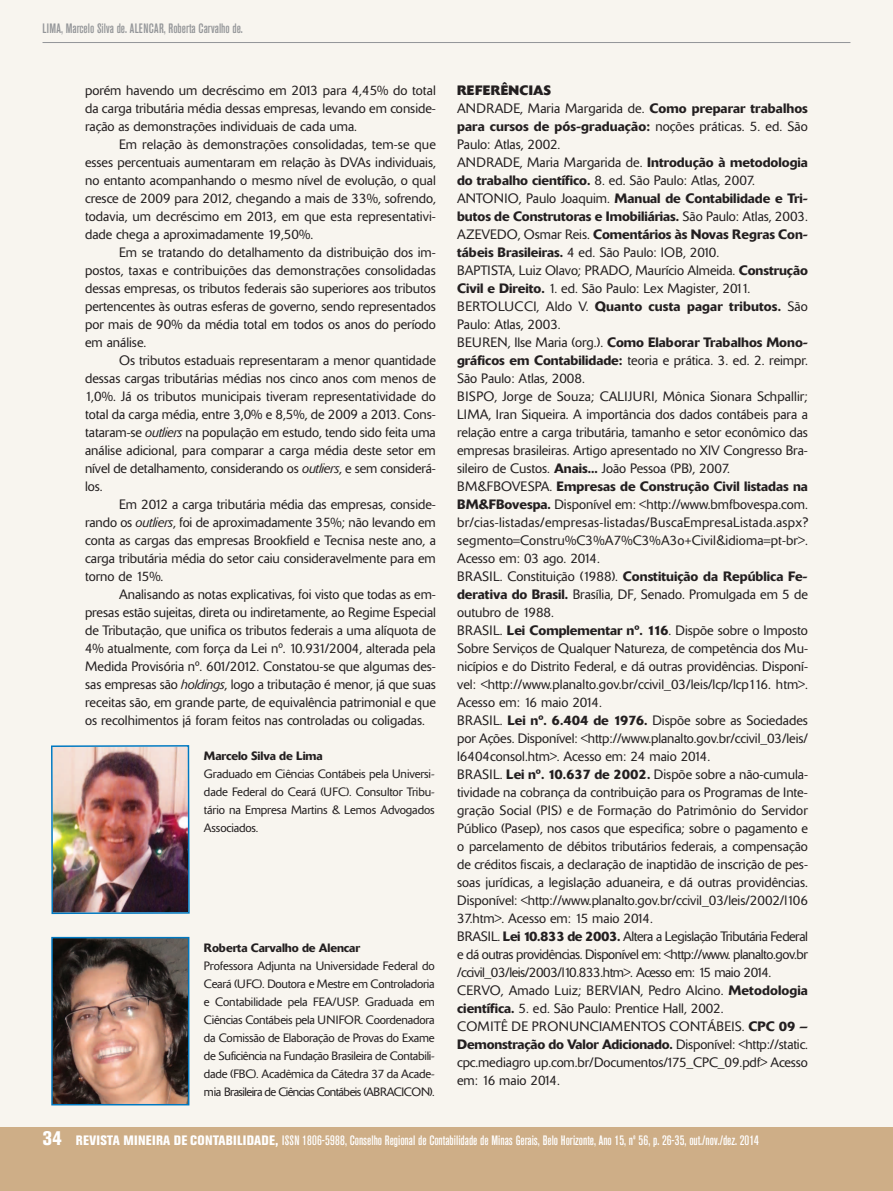
<style>
.page{position:relative;width:893px;height:1191px;background:#f8f5ef}
.page>*{position:absolute;margin:0;border:0;box-sizing:border-box;transform-origin:0 0}
.t1{font:300 13.5px/18px "Delta";color:#231f20;text-align:justify}
.t2{font:500 condensed 13.5px "Akzidenz Grotesk BE";color:#fff}
.t3{font:500 condensed 13.5px "Akzidenz Grotesk BE";color:#939598}
.t4{font:300 12px/18px "Delta";letter-spacing:-.01em;color:#231f20;text-align:justify}
.t5{font:500 12px "Delta";letter-spacing:-.01em;color:#231f20}
.s1{font-style:italic}
.s2{font-weight:700}
.s3{font-weight:500}
.s4{font-weight:800;font-size:19.5px}
.s5{font-weight:800}
</style>
<div class="page">
<div style="left:0;top:1127px;width:893px;height:64px;background:#ceae87"></div>
<hr style="left:43px;top:42px;width:807px;height:1px;background:#939598">
<img style="left:51px;top:745px;width:139px;height:169px">
<img style="left:54px;top:940px;width:132px;height:162px">
<div style="left:51px;top:937px;width:138px;height:168px;border:2px solid #0078c0"></div>
<p class="t3" style="left:43px;top:23px;width:202px">LIMA, Marcelo Silva de. ALENCAR, Roberta Carvalho de.</p>
<p class="t1" style="left:85px;top:82px;width:352px">porém havendo um decréscimo em 2013 para 4,45% do total da carga tributária média dessas empresas, levando em conside&shy;ração as demonstrações individuais de cada uma.</p>
<p class="t1" style="left:85px;top:136px;width:352px;text-indent:34px">Em relação às demonstrações consolidadas, tem-se que esses percentuais aumentaram em relação às DVAs individuais, no entanto acompanhando o mesmo nível de evolução, o qual cresce de 2009 para 2012, chegando a mais de 33%, sofrendo, todavia, um decréscimo em 2013, em que esta representativi&shy;dade chega a aproximadamente 19,50%.</p>
<p class="t1" style="left:85px;top:244px;width:352px;text-indent:34px">Em se tratando do detalhamento da distribuição dos im&shy;postos, taxas e contribuições das demonstrações consolidadas dessas empresas, os tributos federais são superiores aos tributos pertencentes às outras esferas de governo, sendo representados por mais de 90% da média total em todos os anos do período em análise.</p>
<p class="t1" style="left:85px;top:352px;width:352px;text-indent:34px">Os tributos estaduais representaram a menor quantidade dessas cargas tributárias médias nos cinco anos com menos de 1,0%. Já os tributos municipais tiveram representatividade do total da carga média, entre 3,0% e 8,5%, de 2009 a 2013. Cons&shy;tataram-se <span class="s1">outliers</span> na população em estudo, tendo sido feita uma análise adicional, para comparar a carga média deste setor em nível de detalhamento, considerando os <span class="s1">outliers</span>, e sem considerá&shy;los.</p>
<p class="t1" style="left:85px;top:496px;width:352px;text-indent:34px">Em 2012 a carga tributária média das empresas, conside&shy;rando os <span class="s1">outliers</span>, foi de aproximadamente 35%; não levando em conta as cargas das empresas Brookfield e Tecnisa neste ano, a carga tributária média do setor caiu consideravelmente para em torno de 15%.</p>
<p class="t1" style="left:85px;top:586px;width:352px;text-indent:34px">Analisando as notas explicativas, foi visto que todas as em&shy;presas estão sujeitas, direta ou indiretamente, ao Regime Especial de Tributação, que unifica os tributos federais a uma alíquota de 4% atualmente, com força da Lei nº. 10.931/2004, alterada pela Medida Provisória nº. 601/2012. Constatou-se que algumas des&shy;sas empresas são <span class="s1">holdings</span>, logo a tributação é menor, já que suas receitas são, em grande parte, de equivalência patrimonial e que os recolhimentos já foram feitos nas controladas ou coligadas.</p>
<p class="t5" style="left:204px;top:751px;width:120px">Marcelo Silva de Lima</p>
<p class="t4" style="left:204px;top:766px;width:232px">Graduado em Ciências Contábeis pela Universi&shy;dade Federal do Ceará (UFC). Consultor Tribu&shy;tário na Empresa Martins &amp; Lemos Advogados Associados.</p>
<p class="t5" style="left:204px;top:943px;width:158px">Roberta Carvalho de Alencar</p>
<p class="t4" style="left:204px;top:958px;width:232px">Professora Adjunta na Universidade Federal do Ceará (UFC). Doutora e Mestre em Controladoria e Contabilidade pela FEA/USP. Graduada em Ciências Contábeis pela UNIFOR. Coordenadora da Comissão de Elaboração de Provas do Exame de Suficiência na Fundação Brasileira de Contabili&shy;dade (FBC). Acadêmica da Cátedra 37 da Acade&shy;mia Brasileira de Ciências Contábeis (ABRACICON).</p>
<p class="t1" style="left:457px;top:82px;width:352px;text-align:left"><span class="s2">REFERÊNCIAS<br></span>ANDRADE, Maria Margarida de. <span class="s3">Como preparar trabalhos para cursos de pós-graduação:</span> noções práticas. 5. ed. São Paulo: Atlas, 2002.<br>ANDRADE, Maria Margarida de. <span class="s3">Introdução à metodologia do trabalho científico.</span> 8. ed. São Paulo: Atlas, 2007.<br>ANTONIO, Paulo Joaquim. <span class="s3">Manual de Contabilidade e Tri&shy;butos de Construtoras e Imobiliárias.</span> São Paulo: Atlas, 2003.<br>AZEVEDO, Osmar Reis. <span class="s3">Comentários às Novas Regras Con&shy;tábeis Brasileiras.</span> 4 ed. São Paulo: IOB, 2010.<br>BAPTISTA, Luiz Olavo; PRADO, Maurício Almeida. <span class="s3">Construção Civil e Direito.</span> 1. ed. São Paulo: Lex Magister, 2011.<br>BERTOLUCCI, Aldo V. <span class="s3">Quanto custa pagar tributos.</span> São Paulo: Atlas, 2003.<br>BEUREN, Ilse Maria (org.). <span class="s3">Como Elaborar Trabalhos Mono&shy;gráficos em Contabilidade:</span> teoria e prática. 3. ed. 2. reimpr.<br>São Paulo: Atlas, 2008.<br>BISPO, Jorge de Souza; CALIJURI, Mônica Sionara Schpallir; LIMA, Iran Siqueira. A importância dos dados contábeis para a relação entre a carga tributária, tamanho e setor econômico das empresas brasileiras. Artigo apresentado no XIV Congresso Bra&shy;sileiro de Custos. <span class="s3">Anais...</span> João Pessoa (PB), 2007.<br>BM&amp;FBOVESPA. <span class="s3">Empresas de Construção Civil listadas na BM&amp;FBovespa.</span> Disponível em: &lt;http://www.bmfbovespa.com. br/cias-listadas/empresas-listadas/BuscaEmpresaListada.aspx? segmento=Constru%C3%A7%C3%A3o+Civil&amp;idioma=pt-br&gt;.<br>Acesso em: 03 ago. 2014.<br>BRASIL. Constituição (1988). <span class="s3">Constituição da República Fe&shy;derativa do Brasil.</span> Brasília, DF, Senado. Promulgada em 5 de outubro de 1988.<br>BRASIL. <span class="s3">Lei Complementar nº. 116</span>. Dispõe sobre o Imposto Sobre Serviços de Qualquer Natureza, de competência dos Mu&shy;nicípios e do Distrito Federal, e dá outras providências. Disponí&shy;vel: &lt;http://www.planalto.gov.br/ccivil_03/leis/lcp/lcp116. htm&gt;.<br>Acesso em: 16 maio 2014.<br>BRASIL. <span class="s3">Lei nº. 6.404 de 1976.</span> Dispõe sobre as Sociedades por Ações. Disponível: &lt;http://www.planalto.gov.br/ccivil_03/leis/ l6404consol.htm&gt;. Acesso em: 24 maio 2014.<br>BRASIL. <span class="s3">Lei nº. 10.637 de 2002.</span> Dispõe sobre a não-cumula&shy;tividade na cobrança da contribuição para os Programas de Inte&shy;gração Social (PIS) e de Formação do Patrimônio do Servidor Público (Pasep), nos casos que especifica; sobre o pagamento e o parcelamento de débitos tributários federais, a compensação de créditos fiscais, a declaração de inaptidão de inscrição de pes&shy;soas jurídicas, a legislação aduaneira, e dá outras providências.<br>Disponível: &lt;http://www.planalto.gov.br/ccivil_03/leis/2002/l106<br>37.htm&gt;. Acesso em: 15 maio 2014.<br>BRASIL. <span class="s3">Lei 10.833 de 2003.</span> Altera a Legislação Tributária Federal e dá outras providências. Disponível em: &lt;http://www. planalto.gov.br /ccivil_03/leis/2003/l10.833.htm&gt;. Acesso em: 15 maio 2014.<br>CERVO, Amado Luiz; BERVIAN, Pedro Alcino. <span class="s3">Metodologia científica.</span> 5. ed. São Paulo: Prentice Hall, 2002.<br>COMITÊ DE PRONUNCIAMENTOS CONTÁBEIS. <span class="s3">CPC 09 – Demonstração do Valor Adicionado.</span> Disponível: &lt;http://static. cpc.mediagro up.com.br/Documentos/175_CPC_09.pdf&gt; Acesso em: 16 maio 2014.</p>
<p class="t2" style="left:43px;top:1135px;width:718px"><span class="s4">34</span> <span class="s5">REVISTA MINEIRA DE CONTABILIDADE,</span> ISSN 1806-5988, Conselho Regional de Contabilidade de Minas Gerais, Belo Horizonte, Ano 15, nº 56, p. 26-35, out./nov./dez. 2014</p>
</div>
